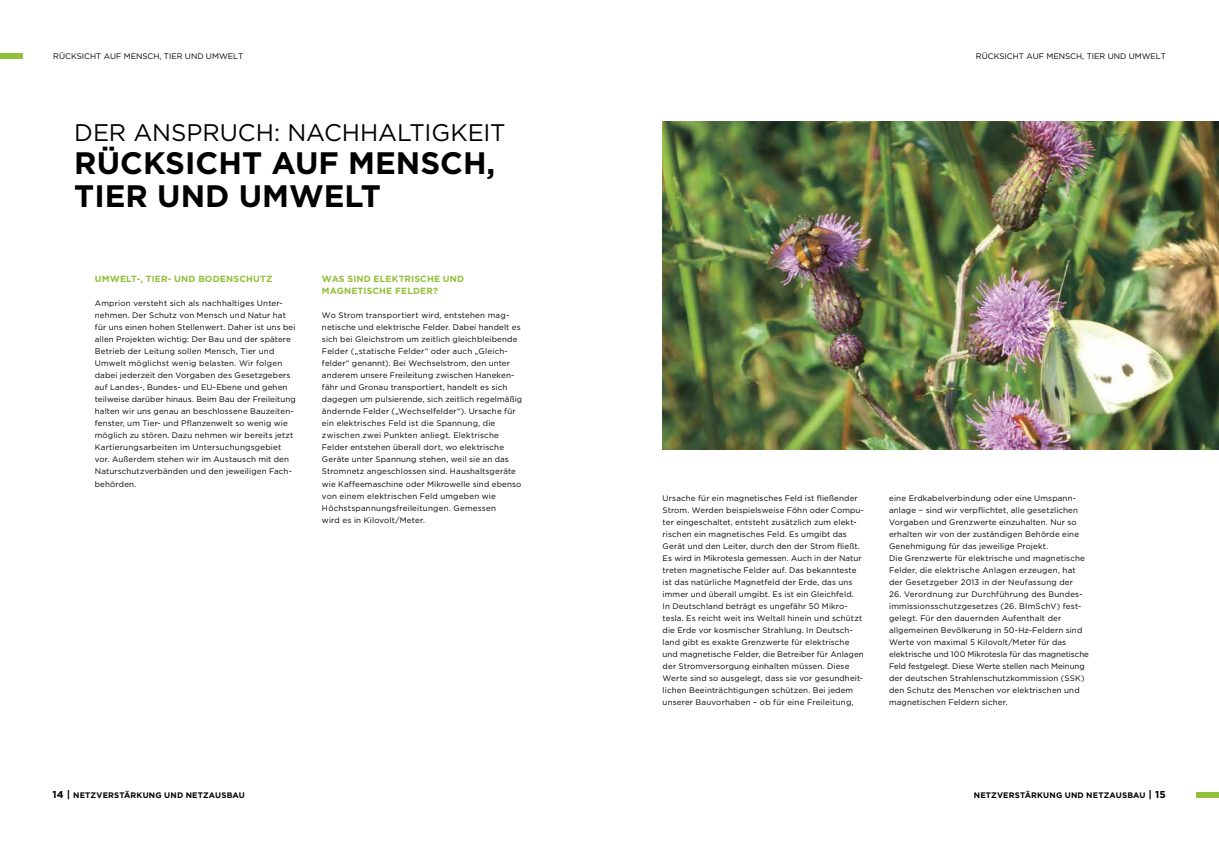
<style>
.page{position:relative;width:1219px;height:851px;background:#fff}
.page>*{position:absolute;margin:0;border:0;box-sizing:border-box;transform-origin:0 0}
.t1{font:700 31px/33px "Gotham";color:#000}
.t2{font:24px "Gotham";letter-spacing:-.005em;color:#000}
.t3{font:700 9px/12px "Gotham";letter-spacing:.02em;color:#94bf3b}
.t4{font:8px/12px "Gotham";letter-spacing:.015em;color:#000}
.t5{font:700 8px "Gotham";letter-spacing:.025em;color:#000}
.s1{font-size:10px}
</style>
<div class="page">
<div style="left:0;top:53px;width:23px;height:6px;background:#94bf3b"></div>
<div style="left:1196px;top:792px;width:23px;height:5px;background:#94bf3b"></div>
<img style="left:663px;top:122px;width:556px;height:327px">
<p class="t4" style="left:53px;top:50px;width:192px">RÜCKSICHT AUF MENSCH, TIER UND UMWELT</p>
<h2 class="t2" style="left:74px;top:117px;width:433px">DER ANSPRUCH: NACHHALTIGKEIT</h2>
<h1 class="t1" style="left:74px;top:146px;width:423px">RÜCKSICHT AUF MENSCH,<br>TIER UND UMWELT</h1>
<p class="t3" style="left:95px;top:273px;width:179px">UMWELT-, TIER- UND BODENSCHUTZ</p>
<p class="t4" style="left:95px;top:297px;width:202px">Amprion versteht sich als nachhaltiges Unter&shy;nehmen. Der Schutz von Mensch und Natur hat für uns einen hohen Stellenwert. Daher ist uns bei allen Projekten wichtig: Der Bau und der spätere Betrieb der Leitung sollen Mensch, Tier und Umwelt möglichst wenig belasten. Wir folgen dabei jederzeit den Vorgaben des Gesetzgebers auf Landes-, Bundes- und EU-Ebene und gehen teilweise darüber hinaus. Beim Bau der Freileitung halten wir uns genau an beschlossene Bauzeiten&shy;fenster, um Tier- und Pflanzenwelt so wenig wie möglich zu stören. Dazu nehmen wir bereits jetzt Kartierungsarbeiten im Untersuchungsgebiet vor. Außerdem stehen wir im Austausch mit den Naturschutzverbänden und den jeweiligen Fach&shy;behörden.</p>
<p class="t3" style="left:322px;top:273px;width:144px">WAS SIND ELEKTRISCHE UND<br>MAGNETISCHE FELDER?</p>
<p class="t4" style="left:322px;top:309px;width:202px">Wo Strom transportiert wird, entstehen mag&shy;netische und elektrische Felder. Dabei handelt es sich bei Gleichstrom um zeitlich gleichbleibende Felder („statische Felder“ oder auch „Gleich&shy;felder“ genannt). Bei Wechselstrom, den unter anderem unsere Freileitung zwischen Haneken&shy;fähr und Gronau transportiert, handelt es sich dagegen um pulsierende, sich zeitlich regelmäßig ändernde Felder („Wechselfelder“). Ursache für ein elektrisches Feld ist die Spannung, die zwischen zwei Punkten anliegt. Elektrische Felder entstehen überall dort, wo elektrische Geräte unter Spannung stehen, weil sie an das Stromnetz angeschlossen sind. Haushaltsgeräte wie Kaffeemaschine oder Mikrowelle sind ebenso von einem elektrischen Feld umgeben wie Höchstspannungsfreileitungen. Gemessen<br>wird es in Kilovolt/Meter.</p>
<p class="t5" style="left:53px;top:789px;width:194px"><span class="s1">14 |</span> NETZVERSTÄRKUNG UND NETZAUSBAU</p>
<p class="t4" style="left:976px;top:50px;width:192px">RÜCKSICHT AUF MENSCH, TIER UND UMWELT</p>
<p class="t4" style="left:663px;top:492px;width:203px">Ursache für ein magnetisches Feld ist fließender Strom. Werden beispielsweise Föhn oder Compu&shy;ter eingeschaltet, entsteht zusätzlich zum elekt&shy;rischen ein magnetisches Feld. Es umgibt das Gerät und den Leiter, durch den der Strom fließt.<br>Es wird in Mikrotesla gemessen. Auch in der Natur treten magnetische Felder auf. Das bekannteste ist das natürliche Magnetfeld der Erde, das uns immer und überall umgibt. Es ist ein Gleichfeld.<br>In Deutschland beträgt es ungefähr 50 Mikro&shy;tesla. Es reicht weit ins Weltall hinein und schützt die Erde vor kosmischer Strahlung. In Deutsch&shy;land gibt es exakte Grenzwerte für elektrische und magnetische Felder, die Betreiber für Anlagen der Stromversorgung einhalten müssen. Diese Werte sind so ausgelegt, dass sie vor gesundheit&shy;lichen Beeinträchtigungen schützen. Bei jedem unserer Bauvorhaben – ob für eine Freileitung,</p>
<p class="t4" style="left:889px;top:492px;width:197px">eine Erdkabelverbindung oder eine Umspann&shy;anlage − sind wir verpflichtet, alle gesetzlichen Vorgaben und Grenzwerte einzuhalten. Nur so erhalten wir von der zuständigen Behörde eine Genehmigung für das jeweilige Projekt.<br>Die Grenzwerte für elektrische und magnetische Felder, die elektrische Anlagen erzeugen, hat der Gesetzgeber 2013 in der Neufassung der</p>
<p class="t4" style="left:889px;top:588px;width:201px">26. Verordnung zur Durchführung des Bundes&shy;immissionsschutzgesetzes (26. BImSchV) fest&shy;gelegt. Für den dauernden Aufenthalt der allgemeinen Bevölkerung in 50-Hz-Feldern sind Werte von maximal 5 Kilovolt/Meter für das elektrische und 100 Mikrotesla für das magnetische Feld festgelegt. Diese Werte stellen nach Meinung der deutschen Strahlenschutzkommission (SSK) den Schutz des Menschen vor elektrischen und magnetischen Feldern sicher.</p>
<p class="t5" style="left:974px;top:789px;width:193px">NETZVERSTÄRKUNG UND NETZAUSBAU <span class="s1">| 15</span></p>
</div>
